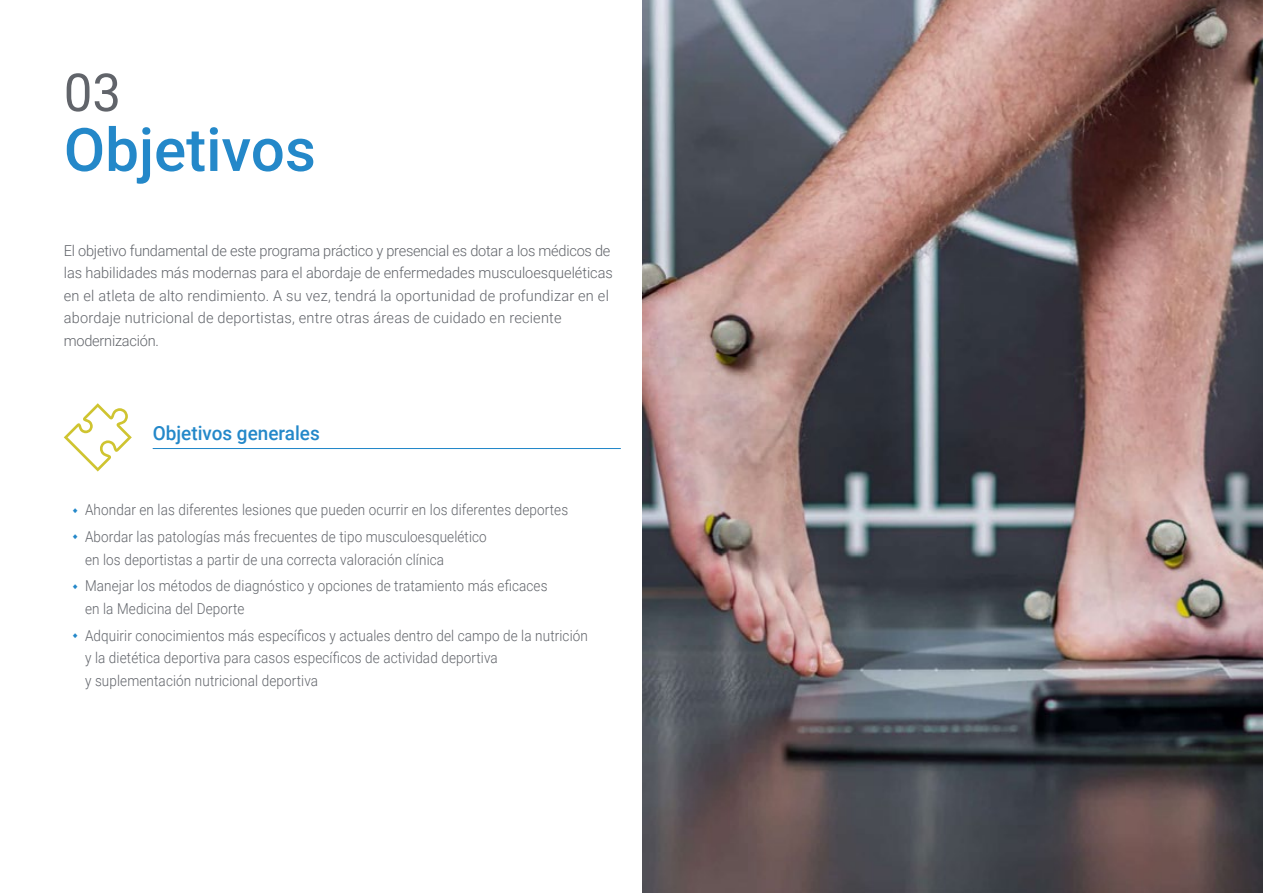
<style>
.page{position:relative;width:1263px;height:893px;background:#fff}
.page>*{position:absolute;margin:0;border:0;box-sizing:border-box;transform-origin:0 0}
.t1{font:500 60px "Roboto";color:#2488c9}
.t2{font:52.5px "Roboto";color:#61646a}
.t3{font:500 19.5px "Roboto";color:#2488c9}
.t4{font:300 15px/26.7px "Roboto";letter-spacing:.01em;color:#61646a;scale:.9 1}
.t5{font:300 15px/22.5px "Roboto";letter-spacing:.01em;color:#61646a}
</style>
<div class="page">
<hr style="left:153px;top:448px;width:468px;height:1px;background:#2488c9">
<svg style="left:64px;top:403px;width:68px;height:69px"></svg>
<img style="left:642px;top:0;width:621px;height:893px">
<h2 class="t2" style="left:64px;top:56px;width:59px">03</h2>
<h1 class="t1" style="left:64px;top:108px;width:254px">Objetivos</h1>
<p class="t5" style="left:64px;top:239px;width:550px">El objetivo fundamental de este programa práctico y presencial es dotar a los médicos de las habilidades más modernas para el abordaje de enfermedades musculoesqueléticas en el atleta de alto rendimiento. A su vez, tendrá la oportunidad de profundizar en el abordaje nutricional de deportistas, entre otras áreas de cuidado en reciente modernización.</p>
<h3 class="t3" style="left:153px;top:419px;width:169px">Objetivos generales</h3>
<p class="t4" style="left:85px;top:496px;width:538px">Ahondar en las diferentes lesiones que pueden ocurrir en los diferentes deportes<br>Abordar las patologías más frecuentes de tipo musculoesquelético</p>
<p class="t4" style="left:85px;top:545px;width:515px">en los deportistas a partir de una correcta valoración clínica<br>Manejar los métodos de diagnóstico y opciones de tratamiento más eficaces</p>
<p class="t4" style="left:85px;top:595px;width:560px">en la Medicina del Deporte<br>Adquirir conocimientos más específicos y actuales dentro del campo de la nutrición</p>
<p class="t4" style="left:85px;top:646px;width:460px;line-height:22.5px">y la dietética deportiva para casos específicos de actividad deportiva y suplementación nutricional deportiva</p>
</div>
